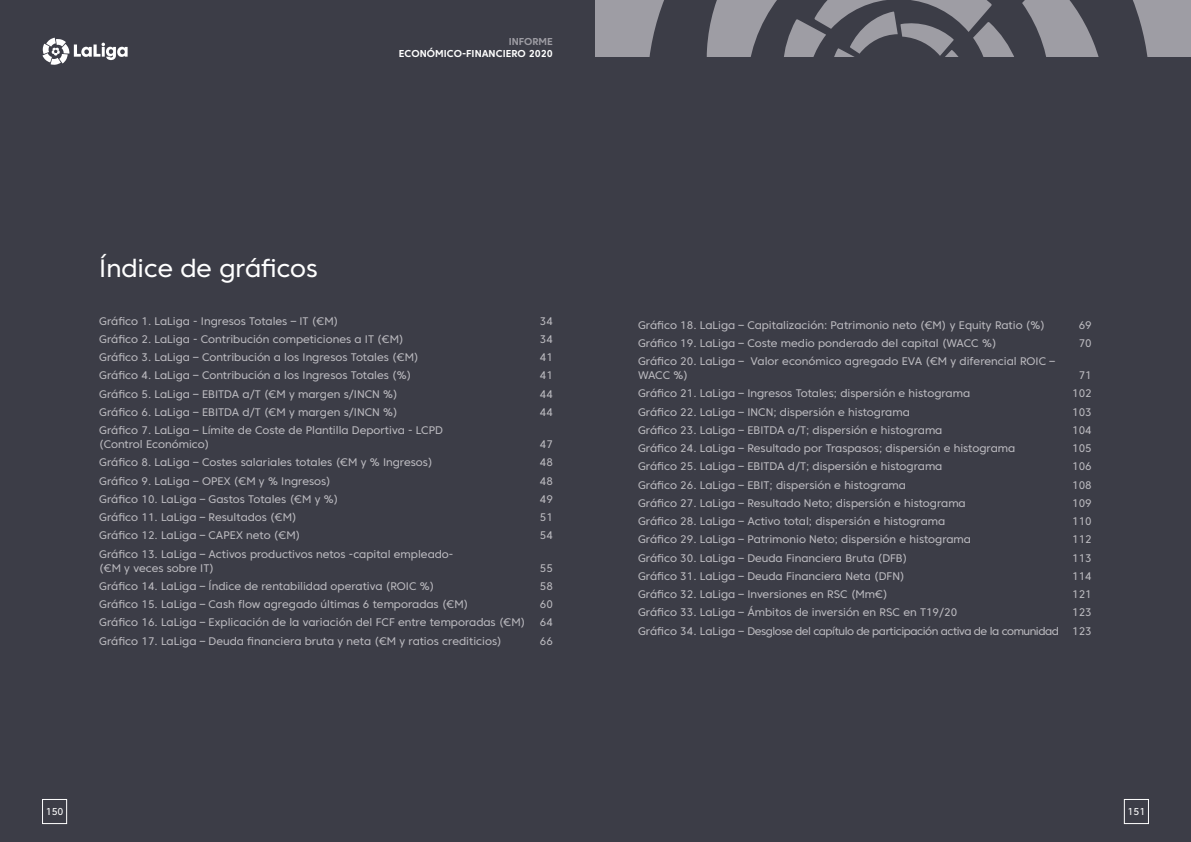
<style>
.page{position:relative;width:1191px;height:842px;background:#3c3d47}
.page>*{position:absolute;margin:0;border:0;box-sizing:border-box;transform-origin:0 0}
.t1{font:25px "Core Sans C 45";color:#fff}
.t2{font:11px/14px "Core Sans C 45";color:#bcbbc0}
.t3{font:11px/18.2px "Core Sans C 45";letter-spacing:-.04em;color:#bcbbc0;text-align:right}
.t4{font:700 10px "Core Sans C 65";color:#fff}
.t5{font:700 10px "Core Sans C 65";color:#9e9da4}
.t6{font:10px "Core Sans C 45";color:#fff}
</style>
<div class="page">
<div style="left:1124px;top:799px;width:24px;height:25px;border:1px solid #fff"></div>
<div style="left:42px;top:799px;width:25px;height:25px;border:1px solid #fff"></div>
<svg style="left:595px;top:0;width:69px;height:57px;background:#929198"></svg>
<svg style="left:706px;top:0;width:485px;height:57px"></svg>
<svg style="left:43px;top:38px;width:85px;height:27px"></svg>
<p class="t5" style="left:509px;top:35px;width:46px">INFORME</p>
<p class="t4" style="left:399px;top:47px;width:155px">ECONÓMICO-FINANCIERO 2020</p>
<h1 class="t1" style="left:99px;top:252px;width:220px">Índice de gráficos</h1>
<p class="t2" style="left:99px;top:314px;width:240px">Gráfico 1. LaLiga - Ingresos Totales – IT (€M)</p>
<p class="t2" style="left:540px;top:314px;width:15px">34</p>
<p class="t2" style="left:99px;top:332px;width:306px">Gráfico 2. LaLiga - Contribución competiciones a IT (€M)</p>
<p class="t2" style="left:540px;top:332px;width:15px">34</p>
<p class="t2" style="left:99px;top:350px;width:321px">Gráfico 3. LaLiga – Contribución a los Ingresos Totales (€M)</p>
<p class="t2" style="left:540px;top:350px;width:15px">41</p>
<p class="t2" style="left:99px;top:368px;width:313px">Gráfico 4. LaLiga – Contribución a los Ingresos Totales (%)</p>
<p class="t2" style="left:540px;top:368px;width:15px">41</p>
<p class="t2" style="left:99px;top:387px;width:300px">Gráfico 5. LaLiga – EBITDA a/T (€M y margen s/INCN %)</p>
<p class="t2" style="left:540px;top:387px;width:15px">44</p>
<p class="t2" style="left:99px;top:405px;width:300px">Gráfico 6. LaLiga – EBITDA d/T (€M y margen s/INCN %)</p>
<p class="t2" style="left:540px;top:405px;width:15px">44</p>
<p class="t2" style="left:99px;top:423px;width:345px">Gráfico 7. LaLiga – Límite de Coste de Plantilla Deportiva - LCPD (Control Económico)</p>
<p class="t2" style="left:540px;top:437px;width:15px">47</p>
<p class="t2" style="left:99px;top:455px;width:335px">Gráfico 8. LaLiga – Costes salariales totales (€M y % Ingresos)</p>
<p class="t2" style="left:540px;top:455px;width:15px">48</p>
<p class="t2" style="left:99px;top:474px;width:233px">Gráfico 9. LaLiga – OPEX (€M y % Ingresos)</p>
<p class="t2" style="left:540px;top:474px;width:15px">48</p>
<p class="t2" style="left:99px;top:492px;width:241px">Gráfico 10. LaLiga – Gastos Totales (€M y %)</p>
<p class="t2" style="left:540px;top:492px;width:15px">49</p>
<p class="t2" style="left:99px;top:510px;width:199px">Gráfico 11. LaLiga – Resultados (€M)</p>
<p class="t2" style="left:540px;top:510px;width:15px">51</p>
<p class="t2" style="left:99px;top:528px;width:203px">Gráfico 12. LaLiga – CAPEX neto (€M)</p>
<p class="t2" style="left:540px;top:528px;width:15px">54</p>
<p class="t2" style="left:99px;top:547px;width:355px">Gráfico 13. LaLiga – Activos productivos netos -capital empleado-(€M y veces sobre IT)</p>
<p class="t2" style="left:540px;top:561px;width:15px">55</p>
<p class="t2" style="left:99px;top:579px;width:337px">Gráfico 14. LaLiga – Índice de rentabilidad operativa (ROIC %)</p>
<p class="t2" style="left:540px;top:579px;width:15px">58</p>
<p class="t2" style="left:99px;top:597px;width:371px">Gráfico 15. LaLiga – Cash flow agregado últimas 6 temporadas (€M)</p>
<p class="t2" style="left:540px;top:597px;width:15px">60</p>
<p class="t2" style="left:99px;top:615px;width:427px">Gráfico 16. LaLiga – Explicación de la variación del FCF entre temporadas (€M)</p>
<p class="t2" style="left:540px;top:615px;width:15px">64</p>
<p class="t2" style="left:99px;top:634px;width:404px">Gráfico 17. LaLiga – Deuda financiera bruta y neta (€M y ratios crediticios)</p>
<p class="t2" style="left:540px;top:634px;width:15px">66</p>
<p class="t2" style="left:638px;top:318px;width:408px">Gráfico 18. LaLiga – Capitalización: Patrimonio neto (€M) y Equity Ratio (%)</p>
<p class="t2" style="left:1078px;top:318px;width:15px">69</p>
<p class="t2" style="left:638px;top:336px;width:360px">Gráfico 19. LaLiga – Coste medio ponderado del capital (WACC %)</p>
<p class="t2" style="left:1078px;top:336px;width:15px">70</p>
<p class="t2" style="left:638px;top:354px;width:418px">Gráfico 20. LaLiga – Valor económico agregado EVA (€M y diferencial ROIC –<br>WACC %)</p>
<p class="t2" style="left:1078px;top:368px;width:15px">71</p>
<p class="t2" style="left:638px;top:386px;width:334px">Gráfico 21. LaLiga – Ingresos Totales; dispersión e histograma</p>
<p class="t2" style="left:1072px;top:386px;width:21px">102</p>
<p class="t2" style="left:638px;top:405px;width:273px">Gráfico 22. LaLiga – INCN; dispersión e histograma</p>
<p class="t2" style="left:1072px;top:405px;width:21px">103</p>
<p class="t2" style="left:638px;top:423px;width:306px">Gráfico 23. LaLiga – EBITDA a/T; dispersión e histograma</p>
<p class="t2" style="left:1072px;top:423px;width:21px">104</p>
<p class="t2" style="left:638px;top:441px;width:379px">Gráfico 24. LaLiga – Resultado por Traspasos; dispersión e histograma</p>
<p class="t2" style="left:1072px;top:441px;width:21px">105</p>
<p class="t2" style="left:638px;top:459px;width:306px">Gráfico 25. LaLiga – EBITDA d/T; dispersión e histograma</p>
<p class="t2" style="left:1072px;top:459px;width:21px">106</p>
<p class="t2" style="left:638px;top:478px;width:269px">Gráfico 26. LaLiga – EBIT; dispersión e histograma</p>
<p class="t2" style="left:1072px;top:478px;width:21px">108</p>
<p class="t2" style="left:638px;top:496px;width:329px">Gráfico 27. LaLiga – Resultado Neto; dispersión e histograma</p>
<p class="t2" style="left:1072px;top:496px;width:21px">109</p>
<p class="t2" style="left:638px;top:514px;width:309px">Gráfico 28. LaLiga – Activo total; dispersión e histograma</p>
<p class="t2" style="left:1072px;top:514px;width:21px">110</p>
<p class="t2" style="left:638px;top:532px;width:334px">Gráfico 29. LaLiga – Patrimonio Neto; dispersión e histograma</p>
<p class="t2" style="left:1072px;top:532px;width:21px">112</p>
<p class="t2" style="left:638px;top:551px;width:271px">Gráfico 30. LaLiga – Deuda Financiera Bruta (DFB)</p>
<p class="t2" style="left:1072px;top:551px;width:21px">113</p>
<p class="t2" style="left:638px;top:569px;width:268px">Gráfico 31. LaLiga – Deuda Financiera Neta (DFN)</p>
<p class="t2" style="left:1072px;top:569px;width:21px">114</p>
<p class="t2" style="left:638px;top:587px;width:251px">Gráfico 32. LaLiga – Inversiones en RSC (Mm€)</p>
<p class="t2" style="left:1072px;top:587px;width:21px">121</p>
<p class="t2" style="left:638px;top:605px;width:321px">Gráfico 33. LaLiga – Ámbitos de inversión en RSC en T19/20</p>
<p class="t3" style="left:638px;top:603px;width:455px">123<br>Gráfico 34. LaLiga – Desglose del capítulo de participación activa de la comunidad 123</p>
<p class="t6" style="left:46px;top:805px;width:19px">150</p>
<p class="t6" style="left:1127px;top:805px;width:19px">151</p>
</div>
